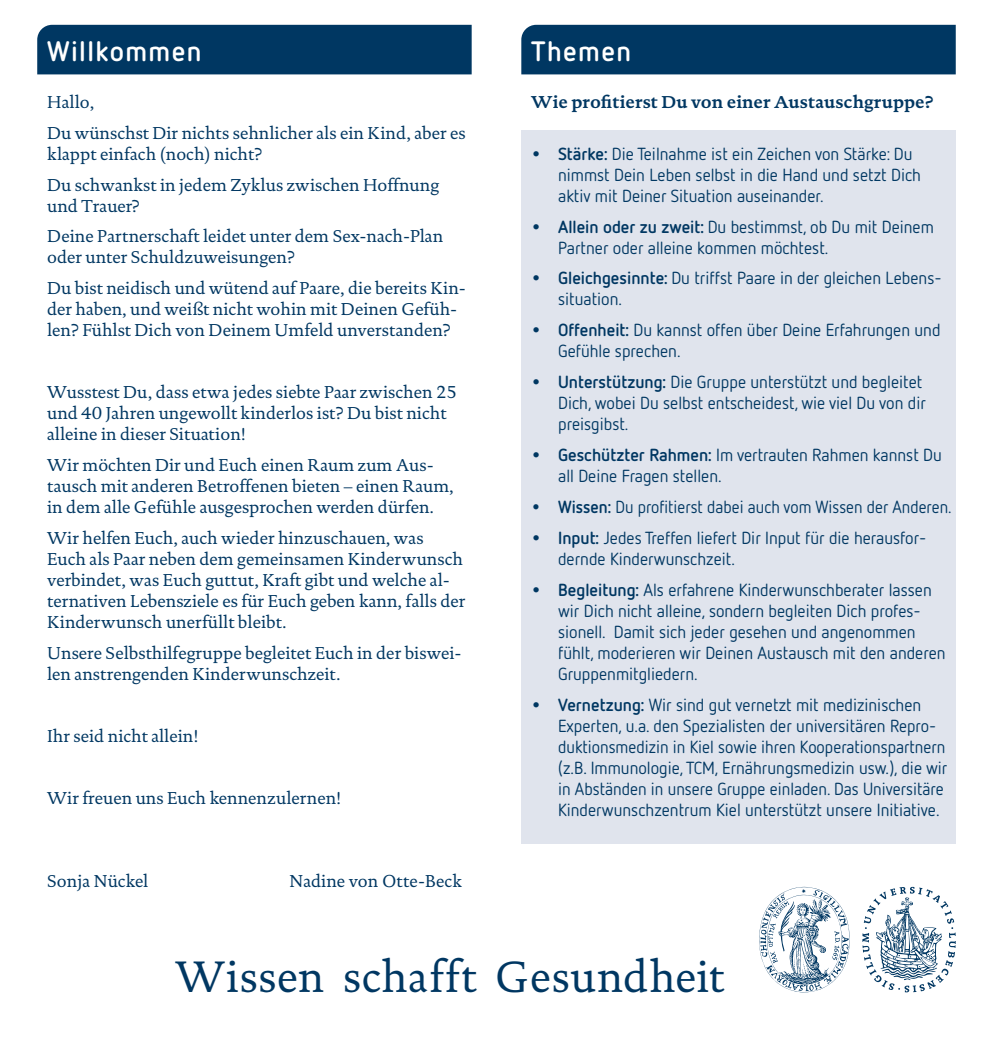
<style>
.page{position:relative;width:993px;height:1042px;background:#fff}
.page>*{position:absolute;margin:0;border:0;box-sizing:border-box;transform-origin:0 0}
.t1{font:44.62px "DTL Documenta TOT";letter-spacing:.015em;color:#003762}
.t2{font:700 28px "Netto OT";letter-spacing:.05em;color:#fff}
.Fließtext{font:17.5px/21px "Netto OT";color:#003762}
.Fließtext-2{font:17.5px/21px "DTL Documenta TOT";color:#003762}
.Fließtext-3{font:700 17.5px "DTL Documenta TOT";color:#003762}
.s1{font-weight:900}
.s2{font-weight:700}
</style>
<div class="page">
<div style="left:521px;top:130px;width:434px;height:713px;background:#e0e4ed"></div>
<div style="left:37px;top:25px;width:434px;height:49px;background:#003762"></div>
<div style="left:521px;top:25px;width:434px;height:49px;background:#003762"></div>
<svg style="left:862px;top:887px;width:93px;height:105px"></svg>
<svg style="left:759px;top:887px;width:90px;height:105px"></svg>
<p class="t2" style="left:47px;top:33px;width:156px">Willkommen</p>
<p class="t2" style="left:531px;top:33px;width:101px">Themen</p>
<p class="Fließtext-2" style="left:47px;top:91px;width:49px">Hallo,</p>
<p class="Fließtext-2" style="left:47px;top:122px;width:420px">Du wünschst Dir nichts sehnlicher als ein Kind, aber es klappt einfach (noch) nicht?</p>
<p class="Fließtext-2" style="left:47px;top:174px;width:393px">Du schwankst in jedem Zyklus zwischen Hoffnung und Trauer?</p>
<p class="Fließtext-2" style="left:47px;top:226px;width:397px">Deine Partnerschaft leidet unter dem Sex-nach-Plan oder unter Schuldzuweisungen?</p>
<p class="Fließtext-2" style="left:47px;top:278px;width:420px">Du bist neidisch und wütend auf Paare, die bereits Kin&shy;der haben, und weißt nicht wohin mit Deinen Gefüh&shy;len? Fühlst Dich von Deinem Umfeld unverstanden?</p>
<p class="Fließtext-2" style="left:47px;top:382px;width:411px">Wusstest Du, dass etwa jedes siebte Paar zwischen 25 und 40 Jahren ungewollt kinderlos ist? Du bist nicht alleine in dieser Situation!</p>
<p class="Fließtext-2" style="left:47px;top:455px;width:408px">Wir möchten Dir und Euch einen Raum zum Aus&shy;tausch mit anderen Betroffenen bieten – einen Raum, in dem alle Gefühle ausgesprochen werden dürfen.</p>
<p class="Fließtext-2" style="left:47px;top:528px;width:419px">Wir helfen Euch, auch wieder hinzuschauen, was Euch als Paar neben dem gemeinsamen Kinderwunsch verbindet, was Euch guttut, Kraft gibt und welche al&shy;ternativen Lebensziele es für Euch geben kann, falls der Kinderwunsch unerfüllt bleibt.</p>
<p class="Fließtext-2" style="left:47px;top:642px;width:416px">Unsere Selbsthilfegruppe begleitet Euch in der biswei&shy;len anstrengenden Kinderwunschzeit.</p>
<p class="Fließtext-2" style="left:47px;top:725px;width:153px">Ihr seid nicht allein!</p>
<p class="Fließtext-2" style="left:47px;top:787px;width:295px">Wir freuen uns Euch kennenzulernen!</p>
<p class="Fließtext-2" style="left:47px;top:870px;width:103px">Sonja Nückel</p>
<p class="Fließtext-2" style="left:289px;top:870px;width:174px">Nadine von Otte-Beck</p>
<p class="Fließtext-3" style="left:531px;top:91px;width:403px">Wie profitierst Du von einer Austauschgruppe?</p>
<p class="Fließtext" style="left:558px;top:143px;width:364px;text-indent:-27px"><span class="s1">•</span> <span class="s2">Stärke:</span> Die Teilnahme ist ein Zeichen von Stärke: Du nimmst Dein Leben selbst in die Hand und setzt Dich aktiv mit Deiner Situation auseinander.</p>
<p class="Fließtext" style="left:558px;top:215px;width:377px;text-indent:-27px"><span class="s1">•</span> <span class="s2">Allein oder zu zweit:</span> Du bestimmst, ob Du mit Deinem<br>Partner oder alleine kommen möchtest.</p>
<p class="Fließtext" style="left:558px;top:267px;width:383px;text-indent:-27px"><span class="s1">•</span> <span class="s2">Gleichgesinnte:</span> Du triffst Paare in der gleichen Lebens&shy;situation.</p>
<p class="Fließtext" style="left:558px;top:319px;width:384px;text-indent:-27px"><span class="s1">•</span> <span class="s2">Offenheit:</span> Du kannst offen über Deine Erfahrungen und<br>Gefühle sprechen.</p>
<p class="Fließtext" style="left:558px;top:371px;width:369px;text-indent:-27px"><span class="s1">•</span> <span class="s2">Unterstützung:</span> Die Gruppe unterstützt und begleitet<br>Dich, wobei Du selbst entscheidest, wie viel Du von dir preisgibst.</p>
<p class="Fließtext" style="left:558px;top:444px;width:385px;text-indent:-27px"><span class="s1">•</span> <span class="s2">Geschützter Rahmen:</span> Im vertrauten Rahmen kannst Du all Deine Fragen stellen.</p>
<p class="Fließtext" style="left:531px;top:496px;width:421px"><span class="s1">•</span> <span class="s2">Wissen:</span> Du profitierst dabei auch vom Wissen der Anderen.</p>
<p class="Fließtext" style="left:558px;top:527px;width:370px;text-indent:-27px"><span class="s1">•</span> <span class="s2">Input:</span> Jedes Treffen liefert Dir Input für die herausfor&shy;dernde Kinderwunschzeit.</p>
<p class="Fließtext" style="left:558px;top:579px;width:389px;text-indent:-27px"><span class="s1">•</span> <span class="s2">Begleitung:</span> Als erfahrene Kinderwunschberater lassen wir Dich nicht alleine, sondern begleiten Dich profes&shy;sionell. Damit sich jeder gesehen und angenommen fühlt, moderieren wir Deinen Austausch mit den anderen Gruppenmitgliedern.</p>
<p class="Fließtext" style="left:558px;top:694px;width:390px;text-indent:-27px"><span class="s1">•</span> <span class="s2">Vernetzung:</span> Wir sind gut vernetzt mit medizinischen Experten, u.a. den Spezialisten der universitären Repro&shy;duktionsmedizin in Kiel sowie ihren Kooperationspartnern (z.B. Immunologie, TCM, Ernährungsmedizin usw.), die wir in Abständen in unsere Gruppe einladen. Das Universitäre Kinderwunschzentrum Kiel unterstützt unsere Initiative.</p>
<p class="t1" style="left:175px;top:951px;width:550px">Wissen schafft Gesundheit</p>
</div>
